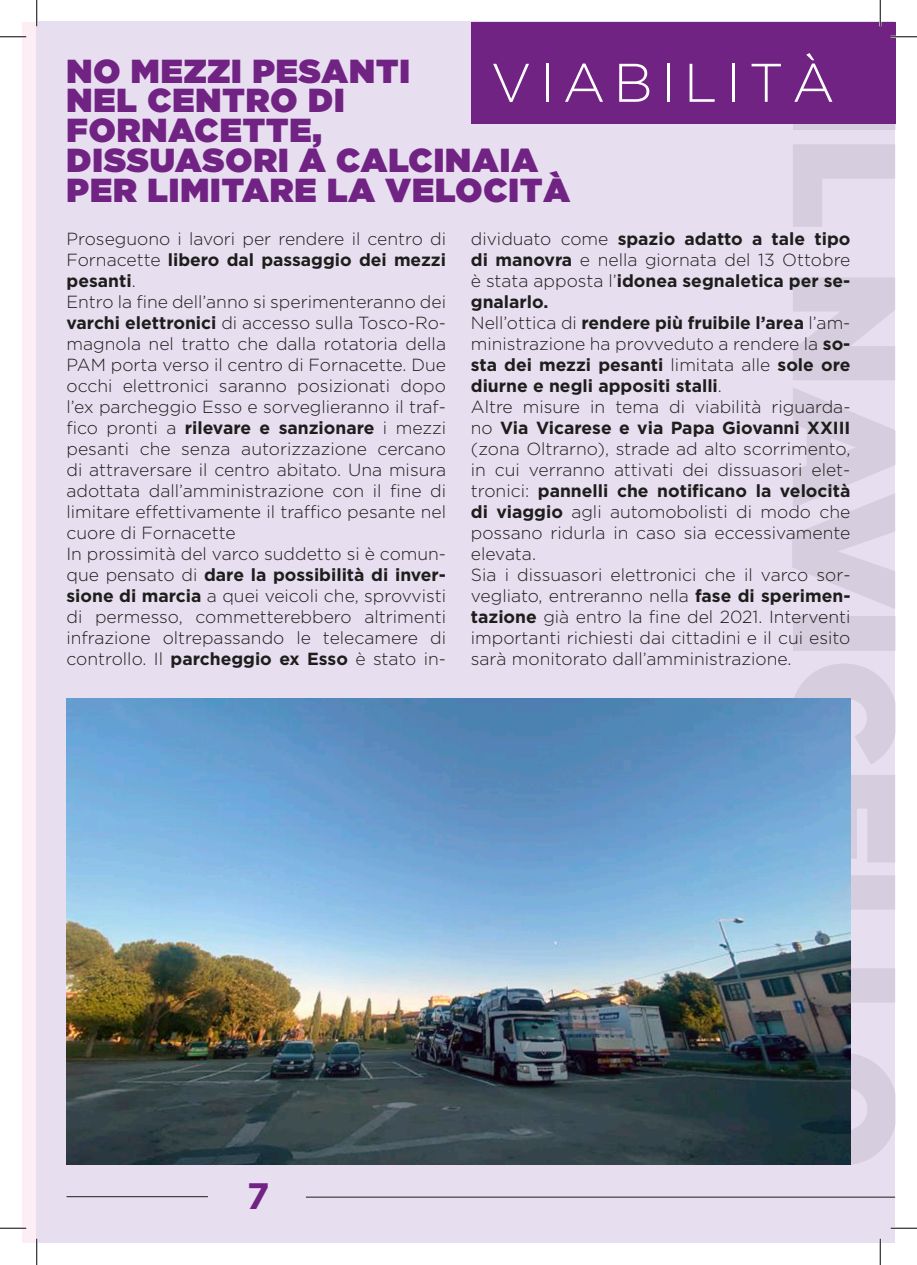
<style>
.page{position:relative;width:917px;height:1265px;background:#fff}
.page>*{position:absolute;margin:0;border:0;box-sizing:border-box;transform-origin:0 0}
.t1{font:300 54.25px "Gotham HTF";color:#fff}
.t2{font:700 36.75px "Gotham HTF";color:#702383}
.t3{font:900 33.25px/29.8px "Gotham HTF";letter-spacing:.03em;color:#702383}
.t4{font:300 17.5px/21px "Gotham HTF";color:#1d1d1b}
.s1{font-weight:700}
</style>
<div class="page">
<div style="left:22px;top:23px;width:15px;height:1219px;background:#fdeef6"></div>
<div style="left:37px;top:22px;width:858px;height:1220px;background:#e7deef"></div>
<hr style="left:67px;top:1195px;width:141px;height:1px;background:#1d1d1b">
<hr style="left:306px;top:1196px;width:589px;height:1px;background:#1d1d1b">
<div style="left:471px;top:22px;width:424px;height:102px;background:#702383"></div>
<img style="left:67px;top:698px;width:783px;height:466px">
<hr style="left:0;top:36px;width:26px;height:2px;background:#fff">
<hr style="left:891px;top:36px;width:26px;height:2px;background:#fff">
<hr style="left:0;top:1226px;width:26px;height:2px;background:#fff">
<hr style="left:891px;top:1226px;width:26px;height:2px;background:#fff">
<hr style="left:36px;top:0;width:2px;height:26px;background:#fff">
<hr style="left:36px;top:1238px;width:2px;height:26px;background:#fff">
<hr style="left:879px;top:0;width:2px;height:26px;background:#fff">
<hr style="left:879px;top:1238px;width:2px;height:26px;background:#fff">
<svg style="left:0;top:36px;width:26px;height:1px"></svg>
<svg style="left:891px;top:36px;width:26px;height:1px"></svg>
<svg style="left:0;top:1227px;width:26px;height:1px"></svg>
<svg style="left:891px;top:1227px;width:26px;height:1px"></svg>
<svg style="left:36px;top:0;width:1px;height:26px"></svg>
<svg style="left:36px;top:1238px;width:1px;height:26px"></svg>
<svg style="left:880px;top:0;width:1px;height:26px"></svg>
<svg style="left:880px;top:1238px;width:1px;height:26px"></svg>
<h1 class="t1" style="left:491px;top:53px;width:38px">via</h1>
<h1 class="t1" style="left:613px;top:53px;width:77px">bilit</h1>
<h1 class="t1" style="left:792px;top:53px;width:44px">à</h1>
<h3 class="t3" style="left:67px;top:55px;width:342px">NO MEZZI PESANTI<br>NEL</h3>
<h3 class="t3" style="left:147px;top:85px;width:25px">CEN</h3>
<h3 class="t3" style="left:222px;top:85px;width:104px">TRO DI</h3>
<h3 class="t3" style="left:67px;top:115px;width:49px">FORNACE</h3>
<h3 class="t3" style="left:67px;top:115px;width:257px;text-indent:176px">TTE,<br>DISSUASORI</h3>
<h3 class="t3" style="left:299px;top:144px;width:85px">A CALCINAIA</h3>
<h3 class="t3" style="left:67px;top:174px;width:100px">PER LIMI</h3>
<h3 class="t3" style="left:222px;top:174px;width:47px">TARE</h3>
<h3 class="t3" style="left:327px;top:174px;width:82px">LA VELOCI</h3>
<h3 class="t3" style="left:520px;top:174px;width:51px">TÀ</h3>
<p class="t4" style="left:67px;top:228px;width:381px">Proseguono i lavori per rendere il centro di Fornacette <span class="s1">libero dal passaggio dei mezzi pesanti</span>.<br>Entro la fine dell’anno si sperimenteranno dei <span class="s1">varchi elettronici</span> di accesso sulla Tosco-Ro&shy;magnola nel tratto che dalla rotatoria della PAM porta verso il centro di Fornacette. Due occhi elettronici saranno posizionati dopo l’ex parcheggio Esso e sorveglieranno il traf&shy;fico pronti a <span class="s1">rilevare e sanzionare</span> i mezzi pesanti che senza autorizzazione cercano di attraversare il centro abitato. Una misura adottata dall’amministrazione con il fine di limitare effettivamente il traffico pesante nel cuore di Fornacette<br>In prossimità del varco suddetto si è comun&shy;que pensato di <span class="s1">dare la possibilità di inver&shy;sione di marcia</span> a quei veicoli che, sprovvisti di permesso, commetterebbero altrimenti infrazione oltrepassando le telecamere di controllo. Il <span class="s1">parcheggio ex Esso</span> è stato in-</p>
<p class="t4" style="left:471px;top:228px;width:381px">dividuato come <span class="s1">spazio adatto a tale tipo di manovra</span> e nella giornata del 13 Ottobre è stata apposta l’<span class="s1">idonea segnaletica per se&shy;gnalarlo.<br></span>Nell’ottica di <span class="s1">rendere più fruibile l’area</span> l’am&shy;ministrazione ha provveduto a rendere la <span class="s1">so&shy;sta dei mezzi pesanti</span> limitata alle <span class="s1">sole ore diurne e negli appositi stalli</span>.<br>Altre misure in tema di viabilità riguarda&shy;no <span class="s1">Via Vicarese e via Papa Giovanni XXIII </span>(zona Oltrarno), strade ad alto scorrimento, in cui verranno attivati dei dissuasori elet&shy;tronici: <span class="s1">pannelli che notificano la velocità di viaggio</span> agli automobolisti di modo che possano ridurla in caso sia eccessivamente elevata.<br>Sia i dissuasori elettronici che il varco sor&shy;vegliato, entreranno nella <span class="s1">fase di sperimen&shy;tazione</span> già entro la fine del 2021. Interventi importanti richiesti dai cittadini e il cui esito sarà monitorato dall’amministrazione.</p>
<h2 class="t2" style="left:247px;top:1174px;width:24px">7</h2>
</div>
